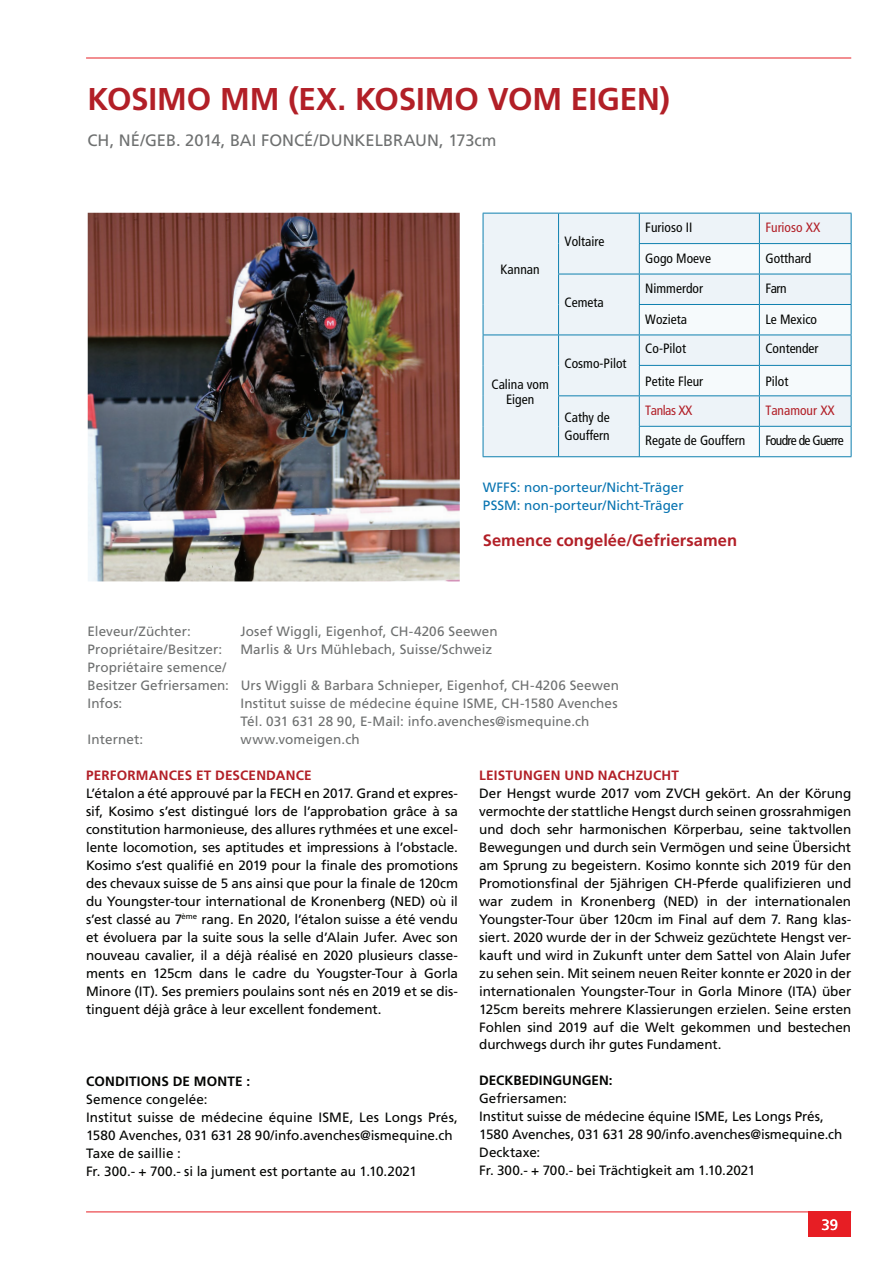
<style>
.page{position:relative;width:893px;height:1263px;background:#fff}
.page>*{position:absolute;margin:0;border:0;box-sizing:border-box;transform-origin:0 0}
.t1{font:700 31.5px "Frutiger";color:#b21f27}
.t2{font:16.5px "Frutiger";color:#6e7070}
.t3{font:700 16.5px "Frutiger";letter-spacing:.005em;color:#b21f27}
.t4{font:15px "Frutiger";color:#fff}
.t5{font:13.5px/18px "Frutiger";letter-spacing:-.005em;color:#040503;text-align:justify}
.t6{font:13.5px/18px "Frutiger";letter-spacing:.005em;color:#6e7070}
.t7{font:condensed 13.5px/15px "Frutiger";color:#040503;text-align:center}
.t8{font:13.5px/18px "Frutiger";color:#0874b1}
.t9{font:700 13.5px "Frutiger";letter-spacing:.015em;color:#b21f27}
.t10{font:700 13.5px "Frutiger";color:#040503}
.t11{font:condensed 13.5px "Frutiger";color:#b21f27}
.t12{font:condensed 13.5px "Frutiger";letter-spacing:-.05em;color:#040503}
.t13{font:condensed 13.5px "Frutiger";letter-spacing:-.035em;color:#b21f27}
</style>
<div class="page">
<hr style="left:86px;top:1212px;width:765px;height:1px;background:#e71e24">
<div style="left:809px;top:1212px;width:42px;height:25px;background:#e71e24"></div>
<hr style="left:86px;top:58px;width:765px;height:1px;background:#e71e24">
<img style="left:88px;top:213px;width:372px;height:368px">
<div style="left:484px;top:214px;width:367px;height:242px;background:#edf3f8"></div>
<svg style="left:640px;top:244px;width:211px;height:212px;fill:#f6fafc"></svg>
<hr style="left:483px;top:213px;width:75px;height:1px;background:#0f80af">
<hr style="left:483px;top:214px;width:1px;height:30px;background:#0f80af">
<hr style="left:558px;top:213px;width:81px;height:1px;background:#0f80af">
<hr style="left:558px;top:214px;width:1px;height:30px;background:#0f80af">
<hr style="left:639px;top:213px;width:120px;height:1px;background:#0f80af">
<svg style="left:639px;top:214px;width:1px;height:29px"></svg>
<hr style="left:759px;top:213px;width:92px;height:1px;background:#0f80af">
<svg style="left:759px;top:214px;width:1px;height:29px"></svg>
<svg style="left:851px;top:214px;width:1px;height:29px"></svg>
<hr style="left:483px;top:244px;width:1px;height:30px;background:#0f80af">
<hr style="left:558px;top:244px;width:1px;height:30px;background:#0f80af">
<hr style="left:639px;top:243px;width:120px;height:1px;background:#0f80af">
<hr style="left:639px;top:244px;width:1px;height:30px;background:#0f80af">
<hr style="left:759px;top:243px;width:92px;height:1px;background:#0f80af">
<hr style="left:759px;top:244px;width:1px;height:30px;background:#0f80af">
<hr style="left:851px;top:244px;width:1px;height:30px;background:#0f80af">
<hr style="left:483px;top:274px;width:1px;height:30px;background:#0f80af">
<hr style="left:558px;top:274px;width:81px;height:1px;background:#0f80af">
<hr style="left:558px;top:274px;width:1px;height:30px;background:#0f80af">
<hr style="left:639px;top:274px;width:120px;height:1px;background:#0f80af">
<hr style="left:639px;top:274px;width:1px;height:30px;background:#0f80af">
<hr style="left:759px;top:274px;width:92px;height:1px;background:#0f80af">
<hr style="left:759px;top:274px;width:1px;height:30px;background:#0f80af">
<hr style="left:851px;top:274px;width:1px;height:30px;background:#0f80af">
<hr style="left:483px;top:304px;width:1px;height:31px;background:#0f80af">
<hr style="left:558px;top:304px;width:1px;height:31px;background:#0f80af">
<hr style="left:639px;top:304px;width:120px;height:1px;background:#0f80af">
<hr style="left:639px;top:305px;width:1px;height:30px;background:#0f80af">
<hr style="left:759px;top:304px;width:92px;height:1px;background:#0f80af">
<hr style="left:759px;top:305px;width:1px;height:30px;background:#0f80af">
<hr style="left:851px;top:305px;width:1px;height:30px;background:#0f80af">
<hr style="left:483px;top:335px;width:75px;height:1px;background:#0f80af">
<hr style="left:483px;top:335px;width:1px;height:30px;background:#0f80af">
<hr style="left:558px;top:335px;width:81px;height:1px;background:#0f80af">
<hr style="left:558px;top:335px;width:1px;height:30px;background:#0f80af">
<hr style="left:639px;top:335px;width:120px;height:1px;background:#0f80af">
<hr style="left:639px;top:335px;width:1px;height:30px;background:#0f80af">
<hr style="left:759px;top:335px;width:92px;height:1px;background:#0f80af">
<hr style="left:759px;top:335px;width:1px;height:30px;background:#0f80af">
<hr style="left:851px;top:335px;width:1px;height:30px;background:#0f80af">
<hr style="left:483px;top:365px;width:1px;height:31px;background:#0f80af">
<hr style="left:558px;top:365px;width:1px;height:30px;background:#0f80af">
<hr style="left:639px;top:365px;width:120px;height:1px;background:#0f80af">
<svg style="left:639px;top:366px;width:1px;height:29px"></svg>
<hr style="left:759px;top:365px;width:92px;height:1px;background:#0f80af">
<svg style="left:759px;top:366px;width:1px;height:29px"></svg>
<svg style="left:851px;top:366px;width:1px;height:29px"></svg>
<hr style="left:483px;top:396px;width:1px;height:30px;background:#0f80af">
<hr style="left:558px;top:395px;width:81px;height:1px;background:#0f80af">
<hr style="left:558px;top:396px;width:1px;height:30px;background:#0f80af">
<hr style="left:639px;top:395px;width:120px;height:1px;background:#0f80af">
<hr style="left:639px;top:396px;width:1px;height:30px;background:#0f80af">
<hr style="left:759px;top:395px;width:92px;height:1px;background:#0f80af">
<hr style="left:759px;top:396px;width:1px;height:30px;background:#0f80af">
<hr style="left:851px;top:396px;width:1px;height:30px;background:#0f80af">
<hr style="left:483px;top:426px;width:1px;height:30px;background:#0f80af">
<hr style="left:558px;top:426px;width:1px;height:30px;background:#0f80af">
<hr style="left:639px;top:426px;width:120px;height:1px;background:#0f80af">
<svg style="left:639px;top:427px;width:1px;height:29px"></svg>
<hr style="left:759px;top:426px;width:92px;height:1px;background:#0f80af">
<svg style="left:759px;top:427px;width:1px;height:29px"></svg>
<svg style="left:851px;top:427px;width:1px;height:29px"></svg>
<hr style="left:483px;top:456px;width:368px;height:1px;background:#0f80af">
<h1 class="t1" style="left:88px;top:86px;width:584px">KOSIMO MM (EX. KOSIMO VOM EIGEN)</h1>
<p class="t2" style="left:88px;top:133px;width:411px">CH, NÉ/GEB. 2014, BAI FONCÉ/DUNKELBRAUN, 173cm</p>
<p class="t7" style="left:501px;top:263px;width:41px">Kannan</p>
<p class="t7" style="left:564px;top:235px;width:41px">Voltaire</p>
<p class="t7" style="left:564px;top:295px;width:41px">Cemeta</p>
<p class="t7" style="left:491px;top:377px;width:59px">Calina vom<br>Eigen</p>
<p class="t7" style="left:564px;top:356px;width:63px">Cosmo-Pilot</p>
<p class="t7" style="left:564px;top:410px;width:47px;line-height:18px;text-align:left">Cathy de<br>Gouffern</p>
<p class="t7" style="left:645px;top:221px;width:49px">Furioso II</p>
<p class="t11" style="left:765px;top:222px;width:56px">Furioso XX</p>
<p class="t7" style="left:645px;top:252px;width:67px">Gogo Moeve</p>
<p class="t7" style="left:765px;top:252px;width:47px">Gotthard</p>
<p class="t7" style="left:645px;top:282px;width:59px">Nimmerdor</p>
<p class="t7" style="left:765px;top:282px;width:23px">Farn</p>
<p class="t7" style="left:645px;top:312px;width:43px">Wozieta</p>
<p class="t7" style="left:765px;top:312px;width:53px">Le Mexico</p>
<p class="t7" style="left:645px;top:341px;width:42px">Co-Pilot</p>
<p class="t7" style="left:765px;top:341px;width:55px">Contender</p>
<p class="t7" style="left:645px;top:375px;width:59px">Petite Fleur</p>
<p class="t7" style="left:765px;top:375px;width:24px">Pilot</p>
<p class="t13" style="left:645px;top:404px;width:49px">Tanlas XX</p>
<p class="t11" style="left:765px;top:404px;width:71px">Tanamour XX</p>
<p class="t7" style="left:645px;top:434px;width:101px">Regate de Gouffern</p>
<p class="t12" style="left:765px;top:435px;width:80px">Foudre de Guerre</p>
<p class="t8" style="left:483px;top:479px;width:202px">WFFS: non-porteur/Nicht-Träger<br>PSSM: non-porteur/Nicht-Träger</p>
<p class="t3" style="left:483px;top:533px;width:256px">Semence congelée/Gefriersamen</p>
<p class="t6" style="left:88px;top:623px;width:105px">Eleveur/Züchter:</p>
<p class="t6" style="left:240px;top:623px;width:259px">Josef Wiggli, Eigenhof, CH-4206 Seewen</p>
<p class="t6" style="left:88px;top:641px;width:136px">Propriétaire/Besitzer:</p>
<p class="t6" style="left:240px;top:641px;width:253px">Marlis &amp; Urs Mühlebach, Suisse/Schweiz</p>
<p class="t6" style="left:88px;top:659px;width:533px">Propriétaire semence/<br>Besitzer Gefriersamen: Urs Wiggli &amp; Barbara Schnieper, Eigenhof, CH-4206 Seewen<br>Infos:</p>
<p class="t6" style="left:240px;top:695px;width:379px">Institut suisse de médecine équine ISME, CH-1580 Avenches<br>Tél. 031 631 28 90, E-Mail: info.avenches@ismequine.ch</p>
<p class="t6" style="left:88px;top:731px;width:57px">Internet:</p>
<p class="t6" style="left:240px;top:731px;width:121px">www.vomeigen.ch</p>
<p class="t9" style="left:86px;top:770px;width:227px">PERFORMANCES ET DESCENDANCE</p>
<p class="t5" style="left:86px;top:785px;width:374px">L’étalon a été approuvé par la FECH en 2017. Grand et expres&shy;sif, Kosimo s’est distingué lors de l’approbation grâce à sa constitution harmonieuse, des allures rythmées et une excel&shy;lente locomotion, ses aptitudes et impressions à l’obstacle.<br>Kosimo s’est qualifié en 2019 pour la finale des promotions des chevaux suisse de 5 ans ainsi que pour la finale de 120cm du Youngster-tour international de Kronenberg (NED) où il s’est classé au 7<sup>ème</sup> rang. En 2020, l’étalon suisse a été vendu et évoluera par la suite sous la selle d’Alain Jufer. Avec son nouveau cavalier, il a déjà réalisé en 2020 plusieurs classe&shy;ments en 125cm dans le cadre du Yougster-Tour à Gorla Minore (IT). Ses premiers poulains sont nés en 2019 et se dis&shy;tinguent déjà grâce à leur excellent fondement.</p>
<p class="t10" style="left:86px;top:1075px;width:166px">CONDITIONS DE MONTE :</p>
<p class="t5" style="left:86px;top:1091px;width:373px;text-align:left">Semence congelée:<br>Institut suisse de médecine équine ISME, Les Longs Prés, 1580 Avenches, 031 631 28 90/info.avenches@ismequine.ch Taxe de saillie :<br>Fr. 300.- + 700.- si la jument est portante au 1.10.2021</p>
<p class="t9" style="left:479px;top:770px;width:201px">LEISTUNGEN UND NACHZUCHT</p>
<p class="t5" style="left:479px;top:785px;width:374px">Der Hengst wurde 2017 vom ZVCH gekört. An der Körung vermochte der stattliche Hengst durch seinen grossrahmigen und doch sehr harmonischen Körperbau, seine taktvollen Bewegungen und durch sein Vermögen und seine Übersicht am Sprung zu begeistern. Kosimo konnte sich 2019 für den Promotionsfinal der 5jährigen CH-Pferde qualifizieren und war zudem in Kronenberg (NED) in der internationalen Youngster-Tour über 120cm im Final auf dem 7. Rang klas&shy;siert. 2020 wurde der in der Schweiz gezüchtete Hengst ver&shy;kauft und wird in Zukunft unter dem Sattel von Alain Jufer zu sehen sein. Mit seinem neuen Reiter konnte er 2020 in der internationalen Youngster-Tour in Gorla Minore (ITA) über 125cm bereits mehrere Klassierungen erzielen. Seine ersten Fohlen sind 2019 auf die Welt gekommen und bestechen durchwegs durch ihr gutes Fundament.</p>
<p class="t10" style="left:479px;top:1075px;width:135px">DECKBEDINGUNGEN:</p>
<p class="t5" style="left:479px;top:1091px;width:364px;text-align:left">Gefriersamen:<br>Institut suisse de médecine équine ISME, Les Longs Prés, 1580 Avenches, 031 631 28 90/info.avenches@ismequine.ch Decktaxe:<br>Fr. 300.- + 700.- bei Trächtigkeit am 1.10.2021</p>
<p class="t4" style="left:822px;top:1218px;width:18px">39</p>
</div>
